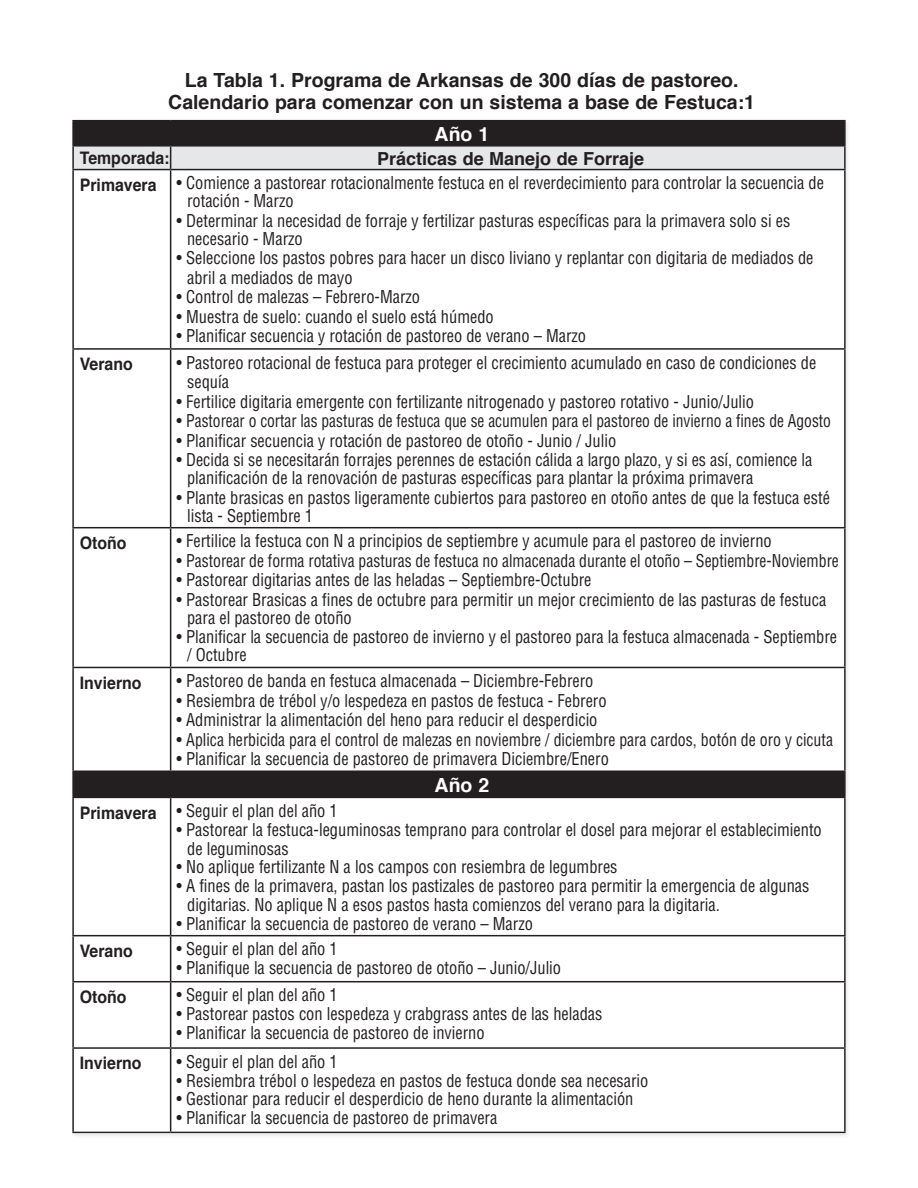
<style>
.page{position:relative;width:918px;height:1188px;background:#fff}
.page>*{position:absolute;margin:0;border:0;box-sizing:border-box;transform-origin:0 0}
.Heading_1{font:700 19.5px/22.5px "Helvetica";color:#231f20;text-align:center}
.Heading_1-2{font:700 19.5px "Helvetica";color:#fff}
.Heading_1-3{font:700 18px "Helvetica";color:#231f20}
.t1{font:condensed 17.25px/18px "Helvetica";color:#231f20;scale:.95 1}
.Heading_1-4{font:700 17.25px "Helvetica";color:#231f20;scale:.92 1}
</style>
<div class="page">
<svg style="left:74px;top:121px;width:770px;height:676px"></svg>
<hr style="left:72px;top:120px;width:99px;height:1px;background:#231f20">
<hr style="left:72px;top:121px;width:2px;height:24px;background:#231f20">
<hr style="left:171px;top:120px;width:675px;height:1px;background:#231f20">
<hr style="left:844px;top:121px;width:2px;height:24px;background:#231f20">
<hr style="left:72px;top:145px;width:99px;height:2px;background:#231f20">
<hr style="left:72px;top:147px;width:2px;height:22px;background:#231f20">
<hr style="left:171px;top:145px;width:675px;height:2px;background:#231f20">
<svg style="left:73px;top:146px;width:772px;height:23px;background:#dfdfe1"></svg>
<hr style="left:844px;top:147px;width:2px;height:22px;background:#231f20">
<hr style="left:72px;top:169px;width:99px;height:1px;background:#231f20">
<hr style="left:72px;top:170px;width:2px;height:178px;background:#231f20">
<hr style="left:171px;top:169px;width:675px;height:1px;background:#231f20">
<hr style="left:170px;top:170px;width:1px;height:178px;background:#231f20">
<hr style="left:844px;top:170px;width:2px;height:178px;background:#231f20">
<hr style="left:72px;top:348px;width:99px;height:2px;background:#231f20">
<hr style="left:72px;top:350px;width:2px;height:177px;background:#231f20">
<hr style="left:171px;top:348px;width:675px;height:2px;background:#231f20">
<hr style="left:170px;top:350px;width:1px;height:177px;background:#231f20">
<hr style="left:844px;top:350px;width:2px;height:177px;background:#231f20">
<hr style="left:72px;top:527px;width:99px;height:1px;background:#231f20">
<hr style="left:72px;top:528px;width:2px;height:139px;background:#231f20">
<hr style="left:171px;top:527px;width:675px;height:1px;background:#231f20">
<hr style="left:170px;top:528px;width:1px;height:139px;background:#231f20">
<hr style="left:844px;top:528px;width:2px;height:139px;background:#231f20">
<hr style="left:72px;top:667px;width:99px;height:1px;background:#231f20">
<hr style="left:72px;top:668px;width:2px;height:102px;background:#231f20">
<hr style="left:171px;top:667px;width:675px;height:1px;background:#231f20">
<hr style="left:170px;top:668px;width:1px;height:102px;background:#231f20">
<hr style="left:844px;top:668px;width:2px;height:102px;background:#231f20">
<hr style="left:72px;top:770px;width:99px;height:2px;background:#231f20">
<hr style="left:72px;top:772px;width:2px;height:25px;background:#231f20">
<hr style="left:171px;top:770px;width:675px;height:2px;background:#231f20">
<hr style="left:844px;top:772px;width:2px;height:25px;background:#231f20">
<hr style="left:72px;top:797px;width:99px;height:1px;background:#231f20">
<hr style="left:72px;top:798px;width:2px;height:137px;background:#231f20">
<hr style="left:171px;top:797px;width:675px;height:1px;background:#231f20">
<hr style="left:170px;top:798px;width:1px;height:137px;background:#231f20">
<hr style="left:844px;top:798px;width:2px;height:137px;background:#231f20">
<hr style="left:72px;top:935px;width:99px;height:1px;background:#231f20">
<hr style="left:72px;top:936px;width:2px;height:45px;background:#231f20">
<hr style="left:171px;top:935px;width:675px;height:1px;background:#231f20">
<hr style="left:170px;top:936px;width:1px;height:45px;background:#231f20">
<hr style="left:844px;top:936px;width:2px;height:45px;background:#231f20">
<hr style="left:72px;top:981px;width:99px;height:1px;background:#231f20">
<hr style="left:72px;top:982px;width:2px;height:65px;background:#231f20">
<hr style="left:171px;top:981px;width:675px;height:1px;background:#231f20">
<hr style="left:170px;top:982px;width:1px;height:65px;background:#231f20">
<hr style="left:844px;top:982px;width:2px;height:65px;background:#231f20">
<hr style="left:72px;top:1047px;width:99px;height:2px;background:#231f20">
<hr style="left:72px;top:1049px;width:2px;height:83px;background:#231f20">
<hr style="left:171px;top:1047px;width:675px;height:2px;background:#231f20">
<hr style="left:170px;top:1049px;width:1px;height:83px;background:#231f20">
<hr style="left:844px;top:1049px;width:2px;height:83px;background:#231f20">
<hr style="left:72px;top:1132px;width:99px;height:1px;background:#231f20">
<hr style="left:171px;top:1132px;width:675px;height:1px;background:#231f20">
<p class="Heading_1" style="left:168px;top:68px;width:588px">La Tabla 1. Programa de Arkansas de 300 días de pastoreo.<br>Calendario para comenzar con un sistema a base de Festuca:1</p>
<p class="Heading_1-2" style="left:435px;top:116px;width:56px">Año 1</p>
<p class="Heading_1-4" style="left:80px;top:143px;width:99px">Temporada:</p>
<p class="Heading_1-3" style="left:377px;top:142px;width:269px">Prácticas de Manejo de Forraje</p>
<p class="Heading_1-4" style="left:80px;top:169px;width:85px">Primavera</p>
<p class="t1" style="left:187px;top:174px;width:672px;text-indent:-10px">• Comience a pastorear rotacionalmente festuca en el reverdecimiento para controlar la secuencia de rotación - Marzo</p>
<p class="t1" style="left:187px;top:211px;width:636px;text-indent:-11px">• Determinar la necesidad de forraje y fertilizar pasturas específicas para la primavera solo si es necesario - Marzo</p>
<p class="t1" style="left:187px;top:248px;width:661px;line-height:19.5px;text-indent:-10px">• Seleccione los pastos pobres para hacer un disco liviano y replantar con digitaria de mediados de abril a mediados de mayo</p>
<p class="t1" style="left:177px;top:288px;width:258px">• Control de malezas – Febrero-Marzo</p>
<p class="t1" style="left:177px;top:307px;width:335px">• Muestra de suelo: cuando el suelo está húmedo</p>
<p class="t1" style="left:177px;top:327px;width:433px">• Planificar secuencia y rotación de pastoreo de verano – Marzo</p>
<p class="Heading_1-4" style="left:80px;top:349px;width:59px">Verano</p>
<p class="t1" style="left:187px;top:353px;width:664px;line-height:19.5px;text-indent:-11px">• Pastoreo rotacional de festuca para proteger el crecimiento acumulado en caso de condiciones de sequía</p>
<p class="t1" style="left:177px;top:392px;width:609px">• Fertilice digitaria emergente con fertilizante nitrogenado y pastoreo rotativo - Junio/Julio</p>
<p class="t1" style="left:177px;top:412px;width:690px">• Pastorear o cortar las pasturas de festuca que se acumulen para el pastoreo de invierno a fines de Agosto</p>
<p class="t1" style="left:177px;top:431px;width:464px">• Planificar secuencia y rotación de pastoreo de otoño - Junio / Julio</p>
<p class="t1" style="left:187px;top:451px;width:660px;text-indent:-10px">• Decida si se necesitarán forrajes perennes de estación cálida a largo plazo, y si es así, comience la planificación de la renovación de pasturas específicas para plantar la próxima primavera</p>
<p class="t1" style="left:187px;top:488px;width:678px;text-indent:-10px">• Plante brasicas en pastos ligeramente cubiertos para pastoreo en otoño antes de que la festuca esté lista - Septiembre 1</p>
<p class="Heading_1-4" style="left:80px;top:527px;width:52px">Otoño</p>
<p class="t1" style="left:177px;top:532px;width:628px">• Fertilice la festuca con N a principios de septiembre y acumule para el pastoreo de invierno</p>
<p class="t1" style="left:177px;top:552px;width:699px">• Pastorear de forma rotativa pasturas de festuca no almacenada durante el otoño – Septiembre-Noviembre</p>
<p class="t1" style="left:177px;top:571px;width:438px">• Pastorear digitarias antes de las heladas – Septiembre-Octubre</p>
<p class="t1" style="left:187px;top:591px;width:674px;text-indent:-10px">• Pastorear Brasicas a fines de octubre para permitir un mejor crecimiento de las pasturas de festuca para el pastoreo de otoño</p>
<p class="t1" style="left:187px;top:628px;width:686px;text-indent:-11px">• Planificar la secuencia de pastoreo de invierno y el pastoreo para la festuca almacenada - Septiembre / Octubre</p>
<p class="Heading_1-4" style="left:80px;top:667px;width:69px">Invierno</p>
<p class="t1" style="left:177px;top:672px;width:440px">• Pastoreo de banda en festuca almacenada – Diciembre-Febrero</p>
<p class="t1" style="left:177px;top:691px;width:454px">• Resiembra de trébol y/o lespedeza en pastos de festuca - Febrero</p>
<p class="t1" style="left:177px;top:711px;width:445px">• Administrar la alimentación del heno para reducir el desperdicio</p>
<p class="t1" style="left:177px;top:730px;width:692px">• Aplica herbicida para el control de malezas en noviembre / diciembre para cardos, botón de oro y cicuta</p>
<p class="t1" style="left:177px;top:750px;width:456px">• Planificar la secuencia de pastoreo de primavera Diciembre/Enero</p>
<p class="Heading_1-2" style="left:435px;top:767px;width:56px">Año 2</p>
<p class="Heading_1-4" style="left:80px;top:797px;width:85px">Primavera</p>
<p class="t1" style="left:177px;top:802px;width:171px">• Seguir el plan del año 1</p>
<p class="t1" style="left:187px;top:820px;width:670px;line-height:18.8px;text-indent:-11px">• Pastorear la festuca-leguminosas temprano para controlar el dosel para mejorar el establecimiento de leguminosas</p>
<p class="t1" style="left:177px;top:858px;width:466px">• No aplique fertilizante N a los campos con resiembra de legumbres</p>
<p class="t1" style="left:187px;top:876px;width:657px;line-height:18.8px;text-indent:-11px">• A fines de la primavera, pastan los pastizales de pastoreo para permitir la emergencia de algunas digitarias. No aplique N a esos pastos hasta comienzos del verano para la digitaria.</p>
<p class="t1" style="left:177px;top:914px;width:377px">• Planificar la secuencia de pastoreo de verano – Marzo</p>
<p class="Heading_1-4" style="left:80px;top:935px;width:59px">Verano</p>
<p class="t1" style="left:177px;top:940px;width:171px">• Seguir el plan del año 1</p>
<p class="t1" style="left:177px;top:959px;width:406px">• Planifique la secuencia de pastoreo de otoño – Junio/Julio</p>
<p class="Heading_1-4" style="left:80px;top:981px;width:52px">Otoño</p>
<p class="t1" style="left:177px;top:986px;width:171px">• Seguir el plan del año 1</p>
<p class="t1" style="left:177px;top:1005px;width:450px">• Pastorear pastos con lespedeza y crabgrass antes de las heladas</p>
<p class="t1" style="left:177px;top:1024px;width:326px">• Planificar la secuencia de pastoreo de invierno</p>
<p class="Heading_1-4" style="left:80px;top:1048px;width:69px">Invierno</p>
<p class="t1" style="left:177px;top:1052px;width:171px">• Seguir el plan del año 1</p>
<p class="t1" style="left:177px;top:1071px;width:498px">• Resiembra trébol o lespedeza en pastos de festuca donde sea necesario</p>
<p class="t1" style="left:177px;top:1090px;width:482px">• Gestionar para reducir el desperdicio de heno durante la alimentación</p>
<p class="t1" style="left:177px;top:1109px;width:339px">• Planificar la secuencia de pastoreo de primavera</p>
</div>
